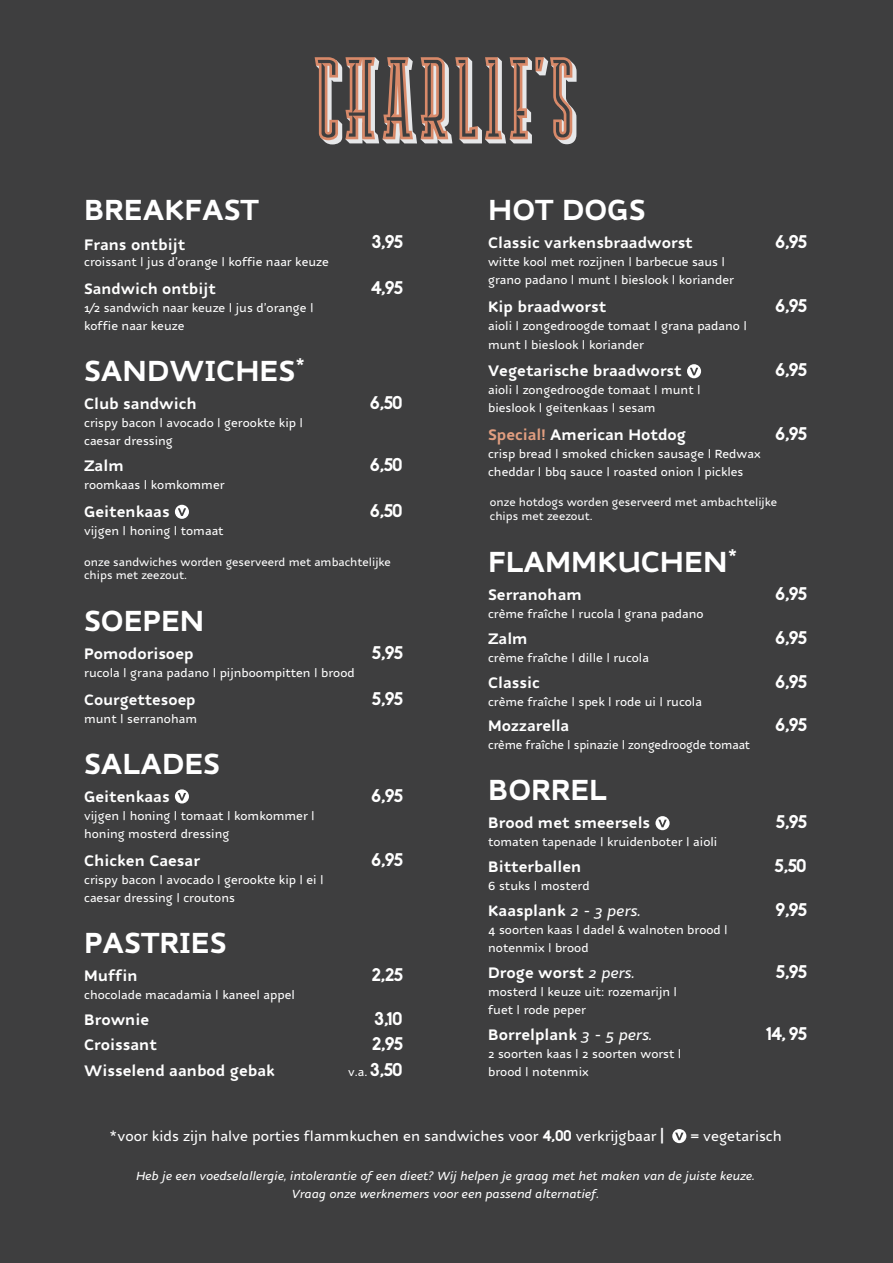
<style>
.page{position:relative;width:893px;height:1263px;background:#3e3e3f}
.page>*{position:absolute;margin:0;border:0;box-sizing:border-box;transform-origin:0 0}
.t1{font:700 31.5px "Nubian";color:#fff}
.t2{font:700 18px "Biko";letter-spacing:-.065em;color:#fff}
.t3{font:700 16.5px "Nubian";color:#fff}
.t4{font:700 16.2px "Nubian";color:#fff}
.t5{font:500 15px "Nubian";color:#fff}
.t6{font:500 12.75px/18px "Nubian";color:#fff}
.t7{font:italic 500 12.75px/18px "Nubian";color:#fff;text-align:center}
.t8{font:500 12.6px "Nubian";color:#fff}
.t9{font:500 12px/13.5px "Nubian";color:#fff}
.s1{font-family:"Biko";font-weight:700;font-size:18px}
.s2{color:#e19e80}
.s3{font-weight:500;font-style:italic;font-size:16.2px}
.s4{font-family:"Biko";font-weight:700}
</style>
<div class="page">
<svg style="left:672px;top:1129px;width:14px;height:14px"></svg>
<svg style="left:675px;top:1132px;width:8px;height:8px"></svg>
<div style="left:175px;top:789px;width:14px;height:14px;background:#fff;border-radius:50%"></div>
<svg style="left:178px;top:793px;width:8px;height:7px"></svg>
<svg style="left:655px;top:816px;width:15px;height:14px"></svg>
<svg style="left:658px;top:820px;width:9px;height:7px"></svg>
<svg style="left:687px;top:364px;width:14px;height:14px"></svg>
<svg style="left:690px;top:368px;width:8px;height:7px"></svg>
<svg style="left:315px;top:57px;width:262px;height:87px"></svg>
<div style="left:175px;top:505px;width:14px;height:14px;background:#fff;border-radius:50%"></div>
<svg style="left:178px;top:508px;width:8px;height:8px"></svg>
<h1 class="t1" style="left:84px;top:191px;width:176px">BREAKFAST</h1>
<p class="t3" style="left:84px;top:235px;width:103px">Frans ontbijt</p>
<h2 class="t2" style="left:372px;top:231px;width:33px">3,95</h2>
<p class="t6" style="left:84px;top:253px;width:246px">croissant | jus d’orange | koffie naar keuze</p>
<p class="t4" style="left:84px;top:279px;width:133px">Sandwich ontbijt</p>
<h2 class="t2" style="left:371px;top:277px;width:33px">4,95</h2>
<p class="t6" style="left:84px;top:299px;width:231px">1⁄2 sandwich naar keuze | jus d’orange | koffie naar keuze</p>
<h1 class="t1" style="left:84px;top:352px;width:223px">SANDWICHES<sup>*</sup></h1>
<p class="t3" style="left:84px;top:394px;width:114px">Club sandwich</p>
<h2 class="t2" style="left:370px;top:392px;width:35px">6,50</h2>
<p class="t6" style="left:84px;top:414px;width:220px">crispy bacon | avocado | gerookte kip | caesar dressing</p>
<p class="t3" style="left:84px;top:456px;width:41px">Zalm</p>
<h2 class="t2" style="left:370px;top:454px;width:35px">6,50</h2>
<p class="t6" style="left:84px;top:476px;width:142px">roomkaas | komkommer</p>
<p class="t3" style="left:84px;top:502px;width:87px">Geitenkaas</p>
<h2 class="t2" style="left:370px;top:500px;width:35px">6,50</h2>
<p class="t6" style="left:84px;top:522px;width:141px">vijgen | honing | tomaat</p>
<p class="t9" style="left:84px;top:555px;width:308px">onze sandwiches worden geserveerd met ambachtelijke chips met zeezout.</p>
<h1 class="t1" style="left:84px;top:602px;width:122px">SOEPEN</h1>
<p class="t3" style="left:84px;top:643px;width:111px">Pomodorisoep</p>
<h2 class="t2" style="left:372px;top:641px;width:33px">5,95</h2>
<p class="t6" style="left:84px;top:664px;width:272px">rucola | grana padano | pijnboompitten | brood</p>
<p class="t4" style="left:84px;top:690px;width:113px">Courgettesoep</p>
<h2 class="t2" style="left:372px;top:687px;width:33px">5,95</h2>
<p class="t6" style="left:84px;top:710px;width:114px">munt | serranoham</p>
<h1 class="t1" style="left:84px;top:745px;width:137px">SALADES</h1>
<p class="t3" style="left:84px;top:786px;width:87px">Geitenkaas</p>
<h2 class="t2" style="left:372px;top:784px;width:33px">6,95</h2>
<p class="t6" style="left:84px;top:807px;width:232px">vijgen | honing | tomaat | komkommer | honing mosterd dressing</p>
<p class="t3" style="left:84px;top:850px;width:117px">Chicken Caesar</p>
<h2 class="t2" style="left:372px;top:849px;width:33px">6,95</h2>
<p class="t6" style="left:84px;top:871px;width:241px">crispy bacon | avocado | gerookte kip | ei | caesar dressing | croutons</p>
<h1 class="t1" style="left:84px;top:924px;width:144px">PASTRIES</h1>
<p class="t3" style="left:84px;top:966px;width:55px">Muffin</p>
<h2 class="t2" style="left:372px;top:964px;width:33px">2,25</h2>
<p class="t6" style="left:84px;top:986px;width:212px">chocolade macadamia | kaneel appel</p>
<p class="t3" style="left:84px;top:1009px;width:67px">Brownie</p>
<h2 class="t2" style="left:375px;top:1007px;width:30px">3,10</h2>
<p class="t3" style="left:84px;top:1035px;width:74px">Croissant</p>
<h2 class="t2" style="left:372px;top:1033px;width:32px">2,95</h2>
<p class="t3" style="left:84px;top:1061px;width:192px">Wisselend aanbod gebak</p>
<p class="t8" style="left:348px;top:1064px;width:56px">v.a. <span class="s1">3,50</span></p>
<h1 class="t1" style="left:488px;top:191px;width:159px">HOT DOGS</h1>
<p class="t3" style="left:488px;top:233px;width:206px">Classic varkensbraadworst</p>
<h2 class="t2" style="left:775px;top:231px;width:33px">6,95</h2>
<p class="t6" style="left:488px;top:253px;width:247px">witte kool met rozijnen | barbecue saus | grano padano | munt | bieslook | koriander</p>
<p class="t3" style="left:488px;top:297px;width:120px">Kip braadworst</p>
<h2 class="t2" style="left:775px;top:295px;width:33px">6,95</h2>
<p class="t6" style="left:488px;top:318px;width:260px">aioli | zongedroogde tomaat | grana padano | munt | bieslook | koriander</p>
<p class="t3" style="left:488px;top:361px;width:195px">Vegetarische braadworst</p>
<h2 class="t2" style="left:775px;top:359px;width:33px">6,95</h2>
<p class="t6" style="left:488px;top:382px;width:214px">aioli | zongedroogde tomaat | munt | bieslook | geitenkaas | sesam</p>
<p class="t3" style="left:488px;top:425px;width:199px"><span class="s2">Special!</span> American Hotdog</p>
<h2 class="t2" style="left:775px;top:423px;width:33px">6,95</h2>
<p class="t6" style="left:488px;top:445px;width:274px">crisp bread | smoked chicken sausage | Redwax cheddar | bbq sauce | roasted onion | pickles</p>
<p class="t9" style="left:490px;top:496px;width:289px">onze hotdogs worden geserveerd met ambachtelijke chips met zeezout.</p>
<h1 class="t1" style="left:488px;top:543px;width:251px">FLAMMKUCHEN<sup>*</sup></h1>
<p class="t3" style="left:488px;top:585px;width:95px">Serranoham</p>
<h2 class="t2" style="left:775px;top:583px;width:33px">6,95</h2>
<p class="t6" style="left:488px;top:605px;width:217px">crème fraîche | rucola | grana padano</p>
<p class="t3" style="left:488px;top:629px;width:41px">Zalm</p>
<h2 class="t2" style="left:775px;top:627px;width:33px">6,95</h2>
<p class="t6" style="left:488px;top:649px;width:162px">crème fraîche | dille | rucola</p>
<p class="t3" style="left:488px;top:672px;width:53px">Classic</p>
<h2 class="t2" style="left:775px;top:670px;width:33px">6,95</h2>
<p class="t6" style="left:488px;top:693px;width:215px">crème fraîche | spek | rode ui | rucola</p>
<p class="t3" style="left:488px;top:716px;width:83px">Mozzarella</p>
<h2 class="t2" style="left:775px;top:714px;width:33px">6,95</h2>
<p class="t6" style="left:488px;top:736px;width:264px">crème fraîche | spinazie | zongedroogde tomaat</p>
<h1 class="t1" style="left:488px;top:771px;width:120px">BORREL</h1>
<p class="t3" style="left:488px;top:813px;width:164px">Brood met smeersels</p>
<h2 class="t2" style="left:776px;top:811px;width:33px">5,95</h2>
<p class="t6" style="left:488px;top:833px;width:231px">tomaten tapenade | kruidenboter | aioli</p>
<p class="t3" style="left:488px;top:857px;width:95px">Bitterballen</p>
<h2 class="t2" style="left:774px;top:855px;width:34px">5,50</h2>
<p class="t6" style="left:488px;top:877px;width:103px">6 stuks | mosterd</p>
<p class="t3" style="left:488px;top:901px;width:154px">Kaasplank <span class="s3">2 - 3 pers.</span></p>
<h2 class="t2" style="left:775px;top:899px;width:33px">9,95</h2>
<p class="t6" style="left:488px;top:921px;width:241px">4 soorten kaas | dadel &amp; walnoten brood | notenmix | brood</p>
<p class="t3" style="left:488px;top:962px;width:148px">Droge worst <span class="s3">2 pers.</span></p>
<h2 class="t2" style="left:776px;top:960px;width:33px">5,95</h2>
<p class="t6" style="left:488px;top:983px;width:191px">mosterd | keuze uit: rozemarijn | fuet | rode peper</p>
<p class="t3" style="left:488px;top:1024px;width:165px">Borrelplank <span class="s3">3 - 5 pers.</span></p>
<h2 class="t2" style="left:766px;top:1022px;width:43px">14, 95</h2>
<p class="t6" style="left:488px;top:1044px;width:195px">2 soorten kaas | 2 soorten worst | brood | notenmix</p>
<p class="t5" style="left:109px;top:1127px;width:556px">*voor kids zijn halve porties flammkuchen en sandwiches voor <span class="s4">4,00</span> verkrijgbaar <span class="s4">|</span></p>
<p class="t5" style="left:690px;top:1127px;width:93px">= vegetarisch</p>
<p class="t7" style="left:136px;top:1167px;width:620px">Heb je een voedselallergie, intolerantie of een dieet? Wij helpen je graag met het maken van de juiste keuze.<br>Vraag onze werknemers voor een passend alternatief.</p>
</div>
